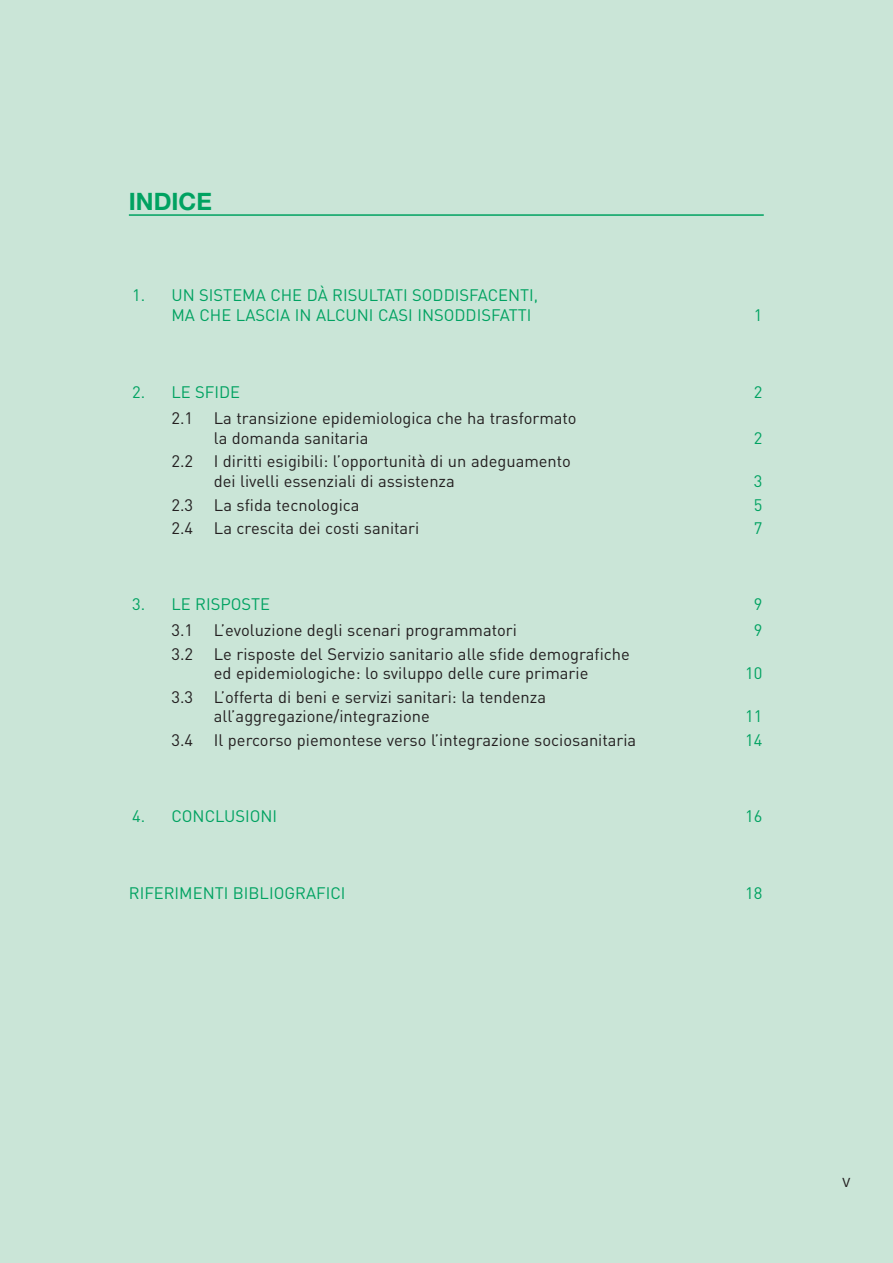
<style>
.page{position:relative;width:893px;height:1263px;background:#cae5d7}
.page>*{position:absolute;margin:0;border:0;box-sizing:border-box;transform-origin:0 0}
.t1{font:700 24px "Helvetica Neue";color:#00a261}
.t2{font:16.5px/19.5px "DIN";color:#231f20}
.t3{font:16.5px/19.5px "DIN";color:#00a261}
.t4{font:12.75px "Helvetica Neue";color:#231f20}
</style>
<div class="page">
<hr style="left:129px;top:214px;width:635px;height:2px;background:#00a261">
<h1 class="t1" style="left:129px;top:193px;width:85px">INDICE</h1>
<p class="t3" style="left:171px;top:287px;width:368px;text-indent:-39px">1. UN SISTEMA CHE DÀ RISULTATI SODDISFACENTI,<br>MA CHE LASCIA IN ALCUNI CASI INSODDISFATTI</p>
<p class="t3" style="left:754px;top:307px;width:10px">1</p>
<p class="t3" style="left:132px;top:384px;width:109px">2. LE SFIDE</p>
<p class="t3" style="left:754px;top:384px;width:10px">2</p>
<p class="t2" style="left:171px;top:410px;width:23px">2.1</p>
<p class="t2" style="left:214px;top:410px;width:364px">La transizione epidemiologica che ha trasformato la domanda sanitaria</p>
<p class="t3" style="left:754px;top:430px;width:10px">2</p>
<p class="t2" style="left:171px;top:454px;width:23px">2.2</p>
<p class="t2" style="left:214px;top:454px;width:359px">I diritti esigibili: l’opportunità di un adeguamento dei livelli essenziali di assistenza</p>
<p class="t3" style="left:754px;top:473px;width:10px">3</p>
<p class="t2" style="left:171px;top:497px;width:23px">2.3</p>
<p class="t2" style="left:214px;top:497px;width:147px">La sfida tecnologica</p>
<p class="t3" style="left:754px;top:497px;width:10px">5</p>
<p class="t2" style="left:171px;top:521px;width:23px">2.4</p>
<p class="t2" style="left:214px;top:521px;width:207px">La crescita dei costi sanitari</p>
<p class="t3" style="left:754px;top:521px;width:10px">7</p>
<p class="t3" style="left:132px;top:596px;width:139px">3. LE RISPOSTE</p>
<p class="t3" style="left:754px;top:596px;width:10px">9</p>
<p class="t2" style="left:171px;top:622px;width:23px">3.1</p>
<p class="t2" style="left:214px;top:622px;width:305px">L’evoluzione degli scenari programmatori</p>
<p class="t3" style="left:754px;top:622px;width:10px">9</p>
<p class="t2" style="left:171px;top:646px;width:23px">3.2</p>
<p class="t2" style="left:214px;top:646px;width:418px">Le risposte del Servizio sanitario alle sfide demografiche ed epidemiologiche: lo sviluppo delle cure primarie</p>
<p class="t3" style="left:745px;top:665px;width:19px">10</p>
<p class="t2" style="left:171px;top:689px;width:23px">3.3</p>
<p class="t2" style="left:214px;top:689px;width:334px">L’offerta di beni e servizi sanitari: la tendenza all’aggregazione/integrazione</p>
<p class="t3" style="left:745px;top:708px;width:19px">11</p>
<p class="t2" style="left:171px;top:732px;width:23px">3.4</p>
<p class="t2" style="left:214px;top:732px;width:424px">Il percorso piemontese verso l’integrazione sociosanitaria</p>
<p class="t3" style="left:745px;top:732px;width:19px">14</p>
<p class="t3" style="left:132px;top:808px;width:146px">4. CONCLUSIONI</p>
<p class="t3" style="left:745px;top:808px;width:19px">16</p>
<p class="t3" style="left:129px;top:885px;width:218px">RIFERIMENTI BIBLIOGRAFICI</p>
<p class="t3" style="left:745px;top:885px;width:19px">18</p>
<p class="t4" style="left:842px;top:1178px;width:9px">V</p>
</div>
